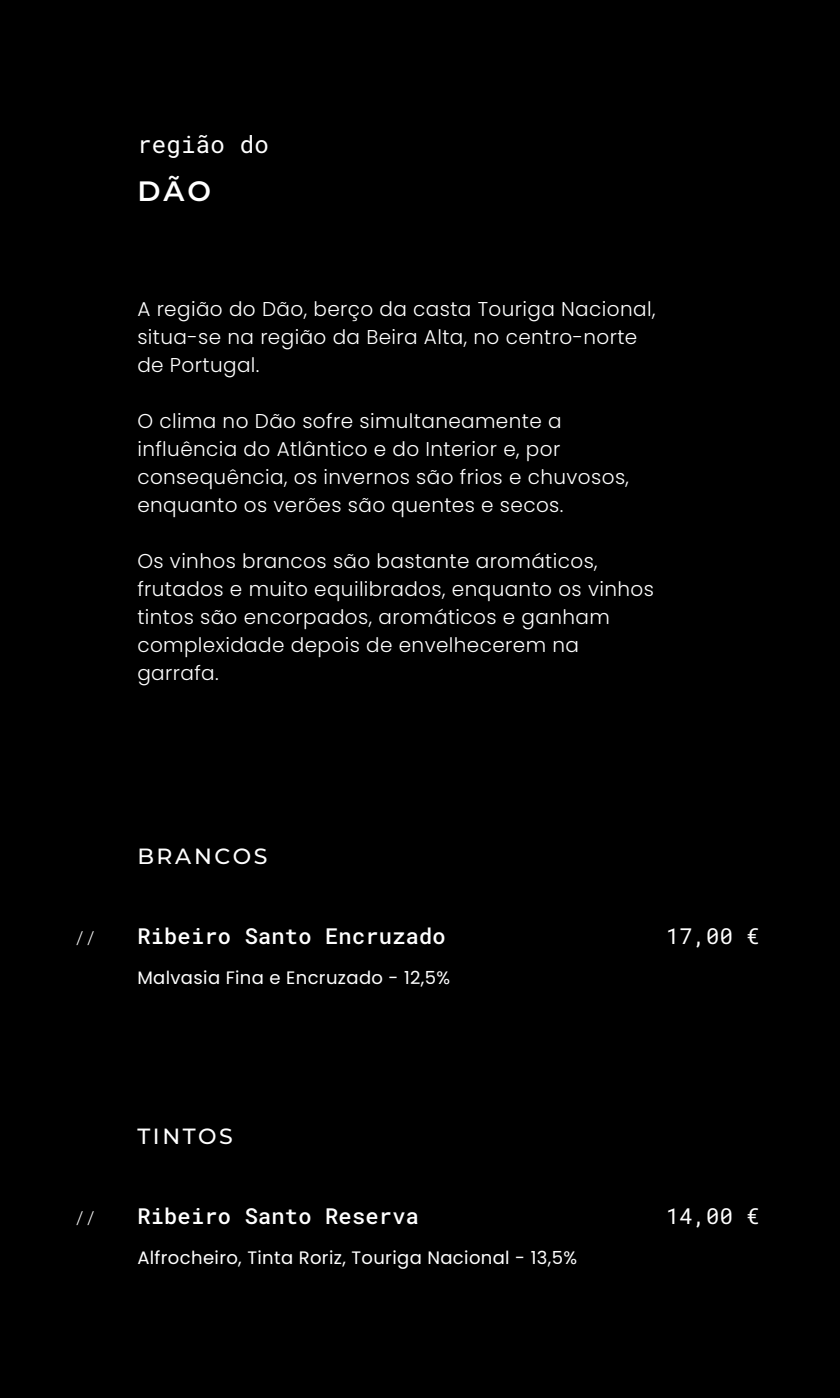
<style>
.page{position:relative;width:840px;height:1398px;background:#000}
.page>*{position:absolute;margin:0;border:0;box-sizing:border-box;transform-origin:0 0}
.t1{font:100 28px "Montserrat";color:#fff}
.t2{font:24px "Roboto Mono";letter-spacing:.01em;color:#fff}
.t3{font:22px "Roboto Mono";letter-spacing:.01em;color:#fff}
.t4{font:100 22px "Montserrat";letter-spacing:.12em;color:#fff}
.t5{font:300 20px/28px "Poppins";letter-spacing:.02em;color:#fff}
.t6{font:18px "Poppins";letter-spacing:.02em;color:#fff}
.t7{font:18px "Roboto Mono";color:#fff}
</style>
<div class="page">
<p class="t2" style="left:137px;top:128px;width:133px">região do</p>
<h1 class="t1" style="left:137px;top:173px;width:75px">DÃO</h1>
<p class="t5" style="left:137px;top:295px;width:520px">A região do Dão, berço da casta Touriga Nacional, situa-se na região da Beira Alta, no centro-norte de Portugal.</p>
<p class="t5" style="left:137px;top:407px;width:493px">O clima no Dão sofre simultaneamente a influência do Atlântico e do Interior e, por consequência, os invernos são frios e chuvosos, enquanto os verões são quentes e secos.</p>
<p class="t5" style="left:137px;top:547px;width:518px">Os vinhos brancos são bastante aromáticos, frutados e muito equilibrados, enquanto os vinhos tintos são encorpados, aromáticos e ganham complexidade depois de envelhecerem na garrafa.</p>
<p class="t4" style="left:137px;top:842px;width:132px">BRANCOS</p>
<p class="t7" style="left:74px;top:925px;width:23px">//</p>
<p class="t3" style="left:137px;top:921px;width:310px">Ribeiro Santo Encruzado</p>
<p class="t3" style="left:666px;top:921px;width:95px">17,00 €</p>
<p class="t6" style="left:137px;top:967px;width:314px">Malvasia Fina e Encruzado - 12,5%</p>
<p class="t4" style="left:137px;top:1122px;width:97px">TINTOS</p>
<p class="t7" style="left:74px;top:1205px;width:23px">//</p>
<p class="t3" style="left:137px;top:1201px;width:283px">Ribeiro Santo Reserva</p>
<p class="t3" style="left:666px;top:1201px;width:95px">14,00 €</p>
<p class="t6" style="left:137px;top:1247px;width:441px">Alfrocheiro, Tinta Roriz, Touriga Nacional - 13,5%</p>
</div>
